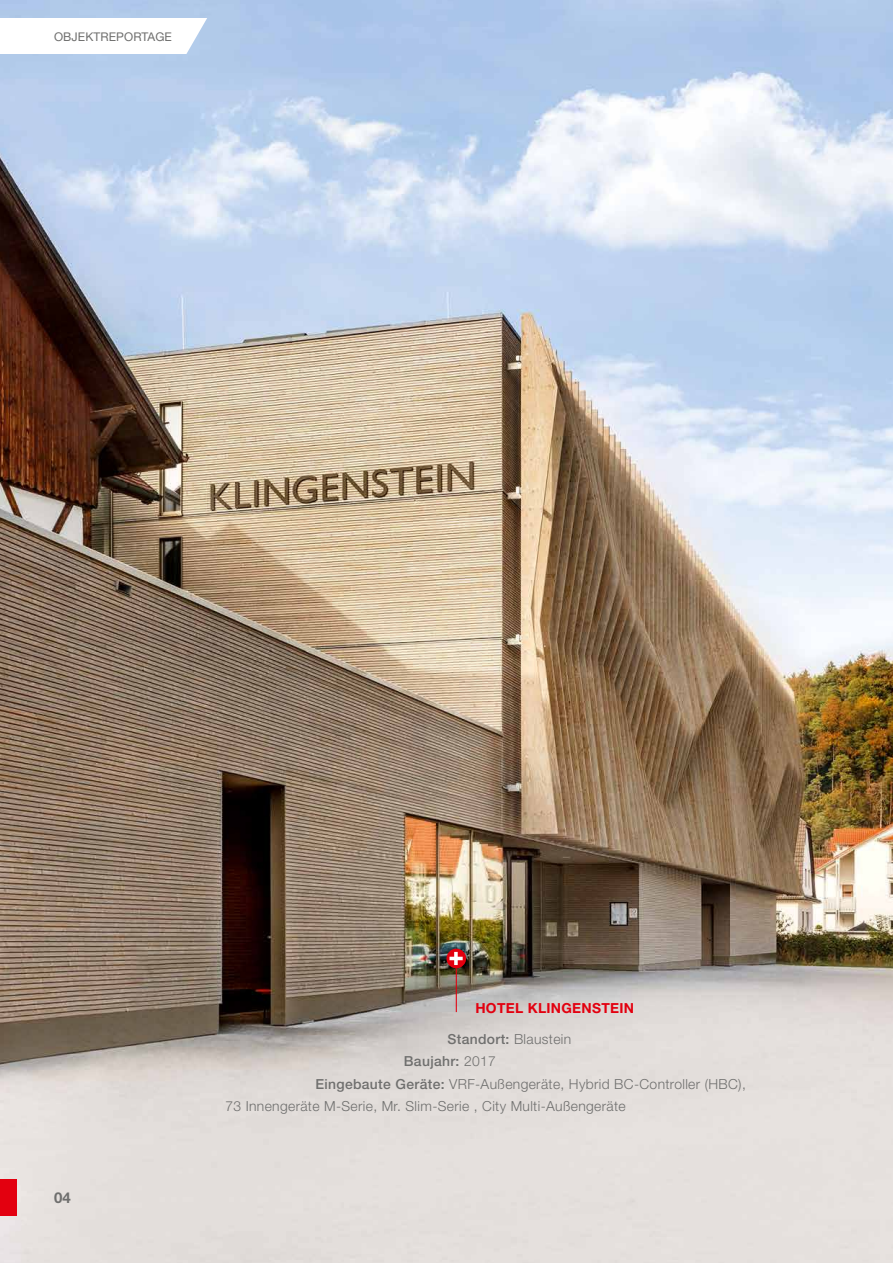
<style>
.page{position:relative;width:893px;height:1263px;background:#fff}
.page>*{position:absolute;margin:0;border:0;box-sizing:border-box;transform-origin:0 0}
.t1{font:700 15px "Helvetica Neue";color:#6f6f6e}
.t2{font:300 13.8px "Helvetica Neue";letter-spacing:.025em;color:#6f6f6e}
.t3{font:500 13.8px "Helvetica Neue";letter-spacing:.025em;color:#6f6f6e}
.t4{font:700 13.8px "Helvetica Neue";letter-spacing:.02em;color:#e3000f}
.t5{font:12px "Helvetica Neue";letter-spacing:.01em;color:#6f6f6e}
.s1{font-weight:300}
.s2{font-weight:500}
</style>
<div class="page">
<img style="left:0;top:0;width:893px;height:1263px">
<svg style="left:0;top:18px;width:207px;height:36px"></svg>
<hr style="left:456px;top:968px;width:1px;height:44px;background:#e3000f">
<svg style="left:446px;top:949px;width:20px;height:19px"></svg>
<svg style="left:454px;top:952px;width:4px;height:13px"></svg>
<hr style="left:449px;top:957px;width:14px;height:3px;background:#fff">
<div style="left:0;top:1179px;width:17px;height:36px;background:#e3000f"></div>
<p class="t5" style="left:54px;top:29px;width:119px">OBJEKTREPORTAGE</p>
<p class="t1" style="left:54px;top:1188px;width:18px">04</p>
<p class="t4" style="left:475px;top:999px;width:160px">HOTEL KLINGENSTEIN</p>
<p class="t3" style="left:447px;top:1030px;width:125px">Standort: <span class="s1">Blaustein</span></p>
<p class="t3" style="left:404px;top:1053px;width:94px">Baujahr: <span class="s1">2017</span></p>
<p class="t2" style="left:315px;top:1075px;width:432px"><span class="s2">Eingebaute Geräte:</span> VRF-Außengeräte, Hybrid BC-Controller (HBC),</p>
<p class="t2" style="left:225px;top:1098px;width:402px">73 -Innengeräte M-Serie, Mr. Slim-Serie , City Multi-Außengeräte</p>
</div>
